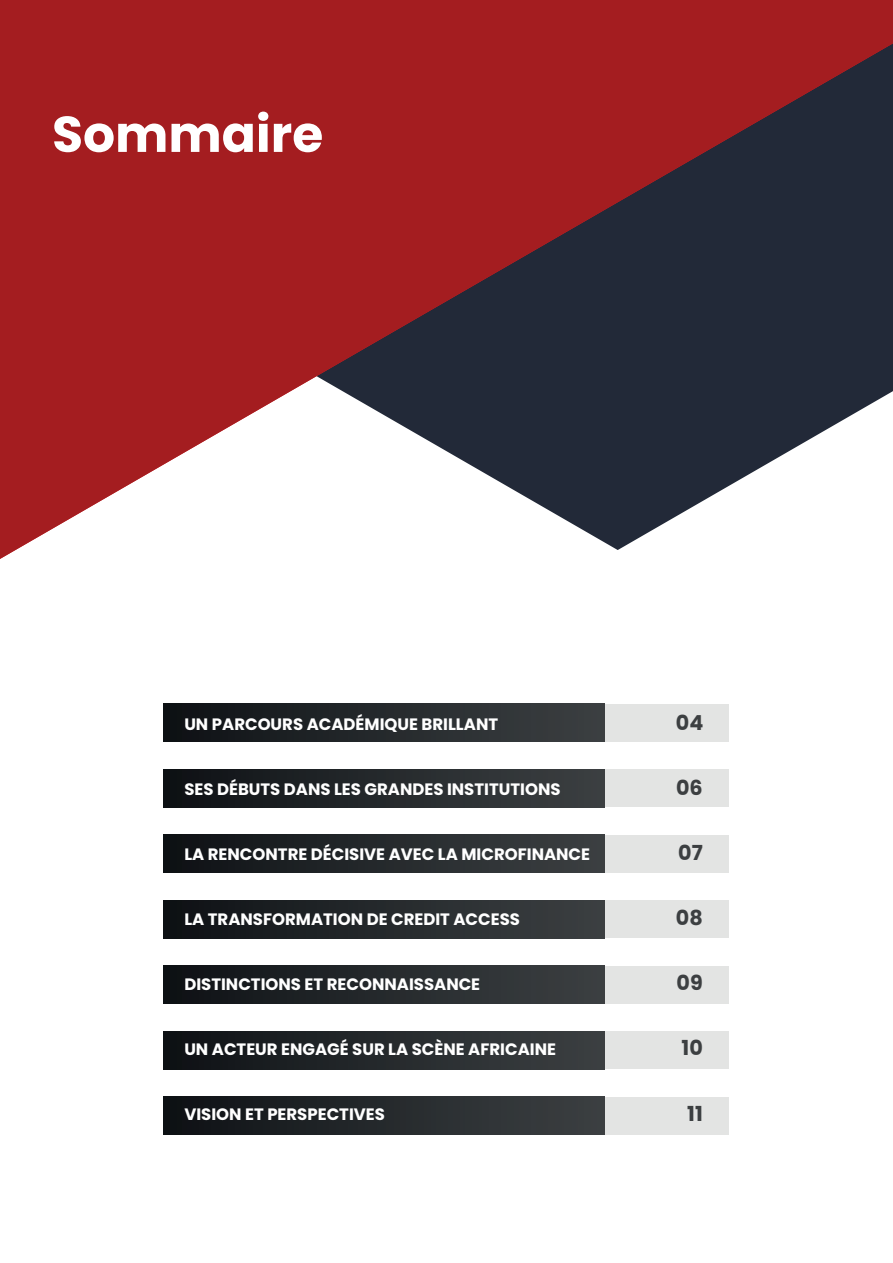
<style>
.page{position:relative;width:893px;height:1263px;background:#fff}
.page>*{position:absolute;margin:0;border:0;box-sizing:border-box;transform-origin:0 0}
.t1{font:700 50.25px "Poppins";color:#fff}
.t2{font:700 20.7px "Poppins";color:#3c3f41}
.t3{font:700 16.5px "Poppins";color:#fff}
</style>
<div class="page">
<svg style="left:0;top:0;width:893px;height:559px;fill:#a41d20"></svg>
<div style="left:400px;top:704px;width:329px;height:38px;background:#e3e4e3"></div>
<div style="left:400px;top:769px;width:329px;height:38px;background:#e3e4e3"></div>
<div style="left:400px;top:835px;width:329px;height:38px;background:#e3e4e3"></div>
<div style="left:400px;top:900px;width:329px;height:38px;background:#e3e4e3"></div>
<div style="left:400px;top:966px;width:329px;height:38px;background:#e3e4e3"></div>
<div style="left:400px;top:1031px;width:329px;height:38px;background:#e3e4e3"></div>
<div style="left:400px;top:1097px;width:329px;height:38px;background:#e3e4e3"></div>
<div style="left:164px;top:704px;width:441px;height:38px;background:linear-gradient(to right,#0e1115,#3c4143)"></div>
<div style="left:164px;top:769px;width:441px;height:38px;background:linear-gradient(to right,#0e1115,#3c4143)"></div>
<div style="left:164px;top:835px;width:441px;height:38px;background:linear-gradient(to right,#0e1115,#3c4143)"></div>
<div style="left:164px;top:900px;width:441px;height:38px;background:linear-gradient(to right,#0e1115,#3c4143)"></div>
<div style="left:164px;top:966px;width:441px;height:38px;background:linear-gradient(to right,#0e1115,#3c4143)"></div>
<div style="left:164px;top:1031px;width:441px;height:38px;background:linear-gradient(to right,#0e1115,#3c4143)"></div>
<div style="left:164px;top:1097px;width:441px;height:38px;background:linear-gradient(to right,#0e1115,#3c4143)"></div>
<h1 class="t1" style="left:52px;top:105px;width:273px">Sommaire</h1>
<p class="t3" style="left:184px;top:714px;width:315px">UN PARCOURS ACADÉMIQUE BRILLANT</p>
<p class="t2" style="left:676px;top:710px;width:29px">04</p>
<p class="t3" style="left:184px;top:779px;width:378px">SES DÉBUTS DANS LES GRANDES INSTITUTIONS</p>
<p class="t2" style="left:676px;top:776px;width:28px">06</p>
<p class="t3" style="left:184px;top:844px;width:407px">LA RENCONTRE DÉCISIVE AVEC LA MICROFINANCE</p>
<p class="t2" style="left:678px;top:841px;width:26px">07</p>
<p class="t3" style="left:184px;top:910px;width:337px">LA TRANSFORMATION DE CREDIT ACCESS</p>
<p class="t2" style="left:676px;top:906px;width:28px">08</p>
<p class="t3" style="left:184px;top:975px;width:297px">DISTINCTIONS ET RECONNAISSANCE</p>
<p class="t2" style="left:677px;top:971px;width:28px">09</p>
<p class="t3" style="left:184px;top:1040px;width:373px">UN ACTEUR ENGAGÉ SUR LA SCÈNE AFRICAINE</p>
<p class="t2" style="left:682px;top:1036px;width:23px">10</p>
<p class="t3" style="left:184px;top:1105px;width:202px">VISION ET PERSPECTIVES</p>
<p class="t2" style="left:687px;top:1101px;width:17px">11</p>
</div>
